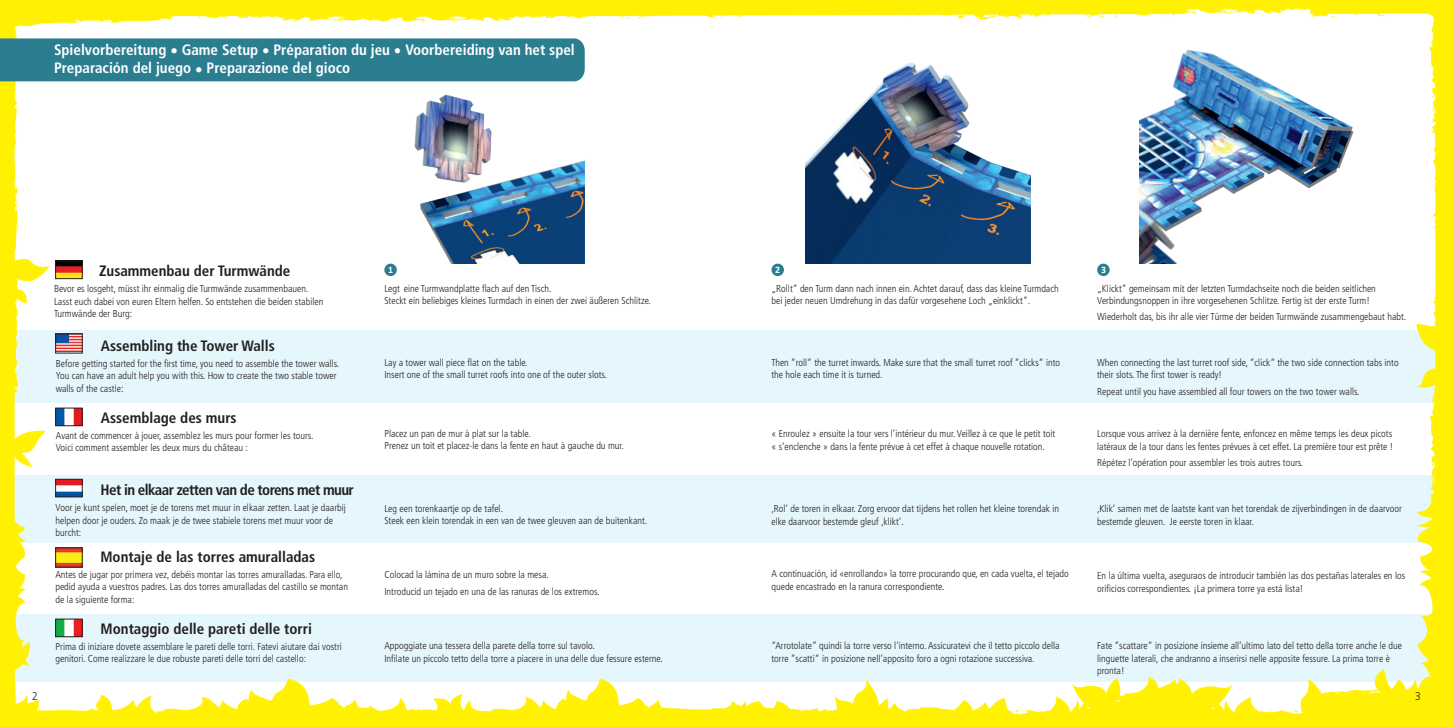
<style>
.page{position:relative;width:1453px;height:727px;background:#fff}
.page>*{position:absolute;margin:0;border:0;box-sizing:border-box;transform-origin:0 0}
.Fließtext_Normal{font:700 condensed 15px "Frutiger LT";color:#231f20}
.Überschrift{font:700 condensed 15px "Frutiger LT";color:#fff}
.Fließtext_Normal-2{font:700 condensed 15px "Frutiger LT";letter-spacing:-.04em;color:#231f20}
.t1{font:300 11.25px "Frutiger LT";color:#231f20;scale:.9 1}
.Fließtext_Normal-3{font:300 condensed 10px/12.5px "Frutiger LT";color:#231f20}
.t2{font:700 9.88px "Calibri";color:#fff}
</style>
<div class="page">
<img style="left:0;top:0;width:1453px;height:726px">
<div style="left:384px;top:263px;width:13px;height:13px;background:#2a7e90;border-radius:50%"></div>
<div style="left:771px;top:263px;width:13px;height:13px;background:#2a7e90;border-radius:50%"></div>
<img style="left:415px;top:94px;width:169px;height:170px">
<img style="left:806px;top:63px;width:224px;height:200px">
<div style="left:0;top:38px;width:585px;height:43px;background:#2a7e90"></div>
<div style="left:1097px;top:263px;width:12px;height:13px;background:#2a7e90;border-radius:50%"></div>
<img style="left:1140px;top:50px;width:214px;height:214px">
<img style="left:57px;top:263px;width:23px;height:14px">
<div style="left:55px;top:261px;width:27px;height:18px;border:1px solid #231f20"></div>
<img style="left:57px;top:335px;width:23px;height:16px">
<img style="left:57px;top:481px;width:23px;height:14px">
<div style="left:55px;top:479px;width:27px;height:18px;border:1px solid #231f20"></div>
<img style="left:57px;top:409px;width:23px;height:15px">
<div style="left:55px;top:407px;width:27px;height:19px;border:1px solid #231f20"></div>
<img style="left:57px;top:549px;width:23px;height:16px">
<img style="left:57px;top:620px;width:23px;height:14px">
<p class="Überschrift" style="left:54px;top:41px;width:522px">Spielvorbereitung • Game Setup • Préparation du jeu • Voorbereiding van het spel</p>
<p class="Überschrift" style="left:54px;top:59px;width:298px">Preparación del juego • Preparazione del gioco</p>
<p class="Fließtext_Normal" style="left:99px;top:262px;width:193px">Zusammenbau der Turmwände</p>
<p class="Fließtext_Normal-3" style="left:54px;top:282px;width:271px">Bevor es losgeht, müsst ihr einmalig die Turmwände zusammenbauen.<br>Lasst euch dabei von euren Eltern helfen. So entstehen die beiden stabilen<br>Turmwände der Burg:</p>
<p class="Fließtext_Normal-3" style="left:384px;top:282px;width:169px">Legt eine Turmwandplatte flach auf den Tisch.</p>
<p class="t2" style="left:388px;top:263px;width:7px">1</p>
<p class="t2" style="left:775px;top:263px;width:7px">2</p>
<p class="Fließtext_Normal-3" style="left:771px;top:282px;width:289px">„Rollt“ den Turm dann nach innen ein. Achtet darauf, dass das kleine Turmdach bei jeder neuen Umdrehung in das dafür vorgesehene Loch „einklickt“.</p>
<p class="Fließtext_Normal-3" style="left:384px;top:294px;width:268px">Steckt ein beliebiges kleines Turmdach in einen der zwei äußeren Schlitze.</p>
<p class="Fließtext_Normal" style="left:101px;top:336px;width:175px">Assembling the Tower Walls</p>
<p class="Fließtext_Normal-3" style="left:56px;top:357px;width:285px">Before getting started for the first time, you need to assemble the tower walls.<br>You can have an adult help you with this. How to create the two stable tower walls of the castle:</p>
<p class="Fließtext_Normal" style="left:101px;top:408px;width:137px">Assemblage des murs</p>
<p class="Fließtext_Normal-3" style="left:56px;top:429px;width:259px">Avant de commencer à jouer, assemblez les murs pour former les tours.</p>
<p class="Fließtext_Normal-3" style="left:56px;top:441px;width:194px">Voici comment assembler les deux murs du château :</p>
<p class="Fließtext_Normal-2" style="left:101px;top:481px;width:255px">Het in elkaar zetten van de torens met muur</p>
<p class="Fließtext_Normal-3" style="left:56px;top:501px;width:292px">Voor je kunt spelen, moet je de torens met muur in elkaar zetten. Laat je daarbij helpen door je ouders. Zo maak je de twee stabiele torens met muur voor de burcht:</p>
<p class="Fließtext_Normal" style="left:100px;top:547px;width:216px">Montaje de las torres amuralladas</p>
<p class="Fließtext_Normal-3" style="left:55px;top:568px;width:294px">Antes de jugar por primera vez, debéis montar las torres amuralladas. Para ello, pedid ayuda a vuestros padres. Las dos torres amuralladas del castillo se montan de la siguiente forma:</p>
<p class="Fließtext_Normal" style="left:101px;top:619px;width:213px">Montaggio delle pareti delle torri</p>
<p class="Fließtext_Normal-3" style="left:56px;top:640px;width:288px">Prima di iniziare dovete assemblare le pareti delle torri. Fatevi aiutare dai vostri genitori. Come realizzare le due robuste pareti delle torri del castello:</p>
<p class="Fließtext_Normal-3" style="left:384px;top:356px;width:145px">Lay a tower wall piece flat on the table.</p>
<p class="Fließtext_Normal-3" style="left:384px;top:369px;width:224px">Insert one of the small turret roofs into one of the outer slots.</p>
<p class="Fließtext_Normal-3" style="left:384px;top:427px;width:148px">Placez un pan de mur à plat sur la table.</p>
<p class="Fließtext_Normal-3" style="left:384px;top:439px;width:241px">Prenez un toit et placez-le dans la fente en haut à gauche du mur.</p>
<p class="Fließtext_Normal-3" style="left:384px;top:502px;width:264px">Leg een torenkaartje op de tafel.<br>Steek een klein torendak in een van de twee gleuven aan de buitenkant.</p>
<p class="Fließtext_Normal-3" style="left:384px;top:568px;width:166px">Colocad la lámina de un muro sobre la mesa.</p>
<p class="Fließtext_Normal-3" style="left:384px;top:584px;width:217px">Introducid un tejado en una de las ranuras de los extremos.</p>
<p class="Fließtext_Normal-3" style="left:384px;top:639px;width:212px">Appoggiate una tessera della parete della torre sul tavolo.</p>
<p class="Fließtext_Normal-3" style="left:384px;top:652px;width:280px">Infilate un piccolo tetto della torre a piacere in una delle due fessure esterne.</p>
<p class="Fließtext_Normal-3" style="left:771px;top:356px;width:290px">Then “roll“ the turret inwards. Make sure that the small turret roof “clicks“ into the hole each time it is turned.</p>
<p class="Fließtext_Normal-3" style="left:771px;top:427px;width:285px">« Enroulez » ensuite la tour vers l’intérieur du mur. Veillez à ce que le petit toit « s’enclenche » dans la fente prévue à cet effet à chaque nouvelle rotation.</p>
<p class="Fließtext_Normal-3" style="left:771px;top:502px;width:289px">‚Rol‘ de toren in elkaar. Zorg ervoor dat tijdens het rollen het kleine torendak in elke daarvoor bestemde gleuf ‚klikt‘.</p>
<p class="Fließtext_Normal-3" style="left:771px;top:567px;width:299px">A continuación, id «enrollando» la torre procurando que, en cada vuelta, el tejado quede encastrado en la ranura correspondiente.</p>
<p class="Fließtext_Normal-3" style="left:771px;top:639px;width:290px">“Arrotolate“ quindi la torre verso l‘interno. Assicuratevi che il tetto piccolo della torre “scatti“ in posizione nell‘apposito foro a ogni rotazione successiva.</p>
<p class="t2" style="left:1101px;top:263px;width:7px">3</p>
<p class="Fließtext_Normal-3" style="left:1097px;top:282px;width:280px">„Klickt“ gemeinsam mit der letzten Turmdachseite noch die beiden seitlichen<br>Verbindungsnoppen in ihre vorgesehenen Schlitze. Fertig ist der erste Turm!</p>
<p class="Fließtext_Normal-3" style="left:1097px;top:310px;width:311px">Wiederholt das, bis ihr alle vier Türme der beiden Turmwände zusammengebaut habt.</p>
<p class="Fließtext_Normal-3" style="left:1097px;top:356px;width:303px">When connecting the last turret roof side, “click“ the two side connection tabs into their slots. The first tower is ready!</p>
<p class="Fließtext_Normal-3" style="left:1097px;top:385px;width:264px">Repeat until you have assembled all four towers on the two tower walls.</p>
<p class="Fließtext_Normal-3" style="left:1097px;top:427px;width:298px">Lorsque vous arrivez à la dernière fente, enfoncez en même temps les deux picots latéraux de la tour dans les fentes prévues à cet effet. La première tour est prête !</p>
<p class="Fließtext_Normal-3" style="left:1097px;top:456px;width:208px">Répétez l’opération pour assembler les trois autres tours.</p>
<p class="Fließtext_Normal-3" style="left:1097px;top:502px;width:306px">‚Klik‘ samen met de laatste kant van het torendak de zijverbindingen in de daarvoor bestemde gleuven. Je eerste toren in klaar.</p>
<p class="Fließtext_Normal-3" style="left:1097px;top:569px;width:309px">En la última vuelta, aseguraos de introducir también las dos pestañas laterales en los orificios correspondientes. ¡La primera torre ya está lista!</p>
<p class="Fließtext_Normal-3" style="left:1097px;top:639px;width:306px">Fate “scattare“ in posizione insieme all‘ultimo lato del tetto della torre anche le due linguette laterali, che andranno a inserirsi nelle apposite fessure. La prima torre è pronta!</p>
<p class="t1" style="left:32px;top:689px;width:8px">2</p>
<p class="t1" style="left:1415px;top:689px;width:8px">3</p>
</div>
